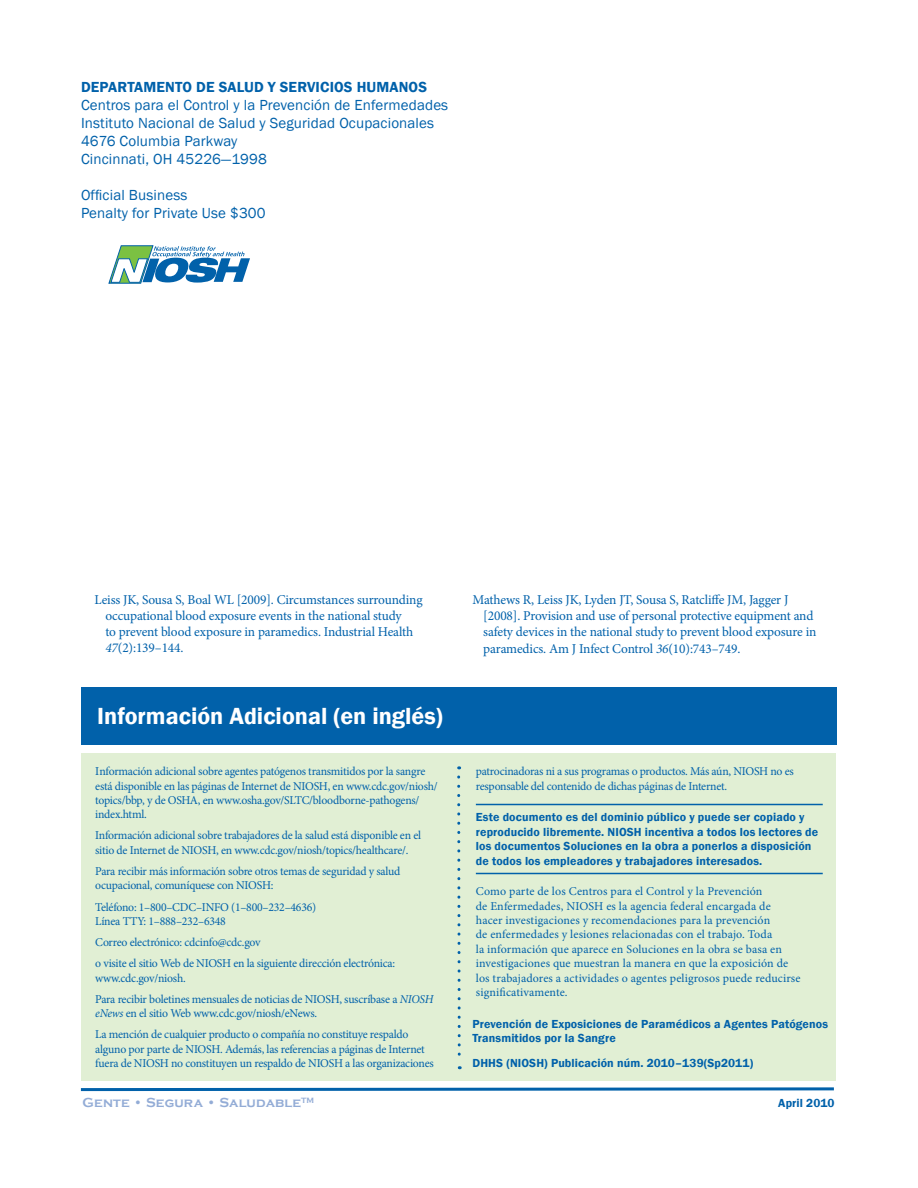
<style>
.page{position:relative;width:918px;height:1188px;background:#fff}
.page>*{position:absolute;margin:0;border:0;box-sizing:border-box;transform-origin:0 0}
.Heading_2__Info_Box{font:600 24px "Franklin Gothic";color:#fff}
.Address__self-mailer{font:15px/18px "Franklin Gothic";letter-spacing:.01em;color:#0161aa}
.Address__self-mailer-2{font:600 15px "Franklin Gothic";letter-spacing:.01em;color:#0161aa}
.References{font:13.5px/16.2px "Minion Pro";letter-spacing:-.01em;color:#0161aa}
.Tagline{font:700 13.5px "Copperplate Gothic";letter-spacing:.01em;color:#93acd6}
.Info_Box_text_1{font:12px/14.4px "Minion Pro";letter-spacing:-.02em;color:#0161aa}
.Info_Box_text_1-2{font:12px/14.4px "Minion Pro";letter-spacing:.01em;color:#0161aa}
.Info_Box_Domain_text{font:600 12px/14.4px "Franklin Gothic";letter-spacing:.01em;color:#0161aa}
.Title___info_box{font:600 12px/14.4px "Franklin Gothic";letter-spacing:.01em;color:#0161aa}
.Publication_number{font:600 12px "Franklin Gothic";letter-spacing:.01em;color:#0161aa}
.s1{font-style:italic}
</style>
<div class="page">
<svg style="left:80px;top:1087px;width:754px;height:5px"></svg>
<svg style="left:109px;top:245px;width:141px;height:38px"></svg>
<div style="left:82px;top:753px;width:754px;height:328px;background:#e1efd4"></div>
<hr style="left:476px;top:804px;width:347px;height:1px;background:#0161aa">
<hr style="left:476px;top:873px;width:347px;height:1px;background:#0161aa">
<div style="left:81px;top:687px;width:756px;height:57px;background:#0161aa"></div>
<svg style="left:457px;top:766px;width:5px;height:303px"></svg>
<p class="Address__self-mailer-2" style="left:81px;top:77px;width:348px">DEPARTAMENTO DE SALUD Y SERVICIOS HUMANOS</p>
<p class="Address__self-mailer" style="left:81px;top:96px;width:369px">Centros para el Control y la Prevención de Enfermedades</p>
<p class="Address__self-mailer" style="left:81px;top:114px;width:355px">Instituto Nacional de Salud y Seguridad Ocupacionales</p>
<p class="Address__self-mailer" style="left:81px;top:132px;width:158px">4676 Columbia Parkway</p>
<p class="Address__self-mailer" style="left:81px;top:150px;width:187px">Cincinnati, OH 45226—1998</p>
<p class="Address__self-mailer" style="left:81px;top:187px;width:186px">Official Business<br>Penalty for Private Use $300</p>
<p class="References" style="left:105px;top:591px;width:319px;text-indent:-11px">Leiss JK, Sousa S, Boal WL [2009]. Circumstances surrounding occupational blood exposure events in the national study<br>to prevent blood exposure in paramedics. Industrial Health <span class="s1">47</span>(2):139–144.</p>
<p class="References" style="left:483px;top:591px;width:335px;text-indent:-11px">Mathews R, Leiss JK, Lyden JT, Sousa S, Ratcliffe JM, Jagger J [2008]. Provision and use of personal protective equipment and safety devices in the national study to prevent blood exposure in paramedics. Am J Infect Control <span class="s1">36</span>(10):743–749.</p>
<h2 class="Heading_2__Info_Box" style="left:97px;top:701px;width:347px">Información Adicional (en inglés)</h2>
<p class="Info_Box_text_1" style="left:95px;top:764px;width:344px">Información adicional sobre agentes patógenos transmitidos por la sangre está disponible en las páginas de Internet de NIOSH, en www.cdc.gov/niosh/ topics/bbp, y de OSHA, en www.osha.gov/SLTC/bloodborne-pathogens/ index.html.</p>
<p class="Info_Box_text_1" style="left:95px;top:828px;width:327px">Información adicional sobre trabajadores de la salud está disponible en el sitio de Internet de NIOSH, en www.cdc.gov/niosh/topics/healthcare/.</p>
<p class="Info_Box_text_1" style="left:95px;top:864px;width:307px">Para recibir más información sobre otros temas de seguridad y salud ocupacional, comuníquese con NIOSH:</p>
<p class="Info_Box_text_1" style="left:95px;top:900px;width:223px">Teléfono: 1–800–CDC–INFO (1–800–232–4636)<br>Línea TTY: 1–888–232–6348</p>
<p class="Info_Box_text_1" style="left:95px;top:935px;width:167px">Correo electrónico: cdcinfo@cdc.gov</p>
<p class="Info_Box_text_1" style="left:95px;top:956px;width:302px">o visite el sitio Web de NIOSH en la siguiente dirección electrónica: www.cdc.gov/niosh.</p>
<p class="Info_Box_text_1" style="left:95px;top:992px;width:340px">Para recibir boletines mensuales de noticias de NIOSH, suscríbase a <span class="s1">NIOSH eNews</span> en el sitio Web www.cdc.gov/niosh/eNews.</p>
<p class="Info_Box_text_1" style="left:95px;top:1027px;width:340px">La mención de cualquier producto o compañía no constituye respaldo alguno por parte de NIOSH. Además, las referencias a páginas de Internet fuera de NIOSH no constituyen un respaldo de NIOSH a las organizaciones</p>
<p class="Info_Box_text_1" style="left:476px;top:764px;width:320px">patrocinadoras ni a sus programas o productos. Más aún, NIOSH no es responsable del contenido de dichas páginas de Internet.</p>
<p class="Info_Box_Domain_text" style="left:476px;top:810px;width:344px">Este documento es del dominio público y puede ser copiado y reproducido libremente. NIOSH incentiva a todos los lectores de los documentos Soluciones en la obra a ponerlos a disposición de todos los empleadores y trabajadores interesados.</p>
<p class="Info_Box_text_1-2" style="left:476px;top:884px;width:326px">Como parte de los Centros para el Control y la Prevención<br>de Enfermedades, NIOSH es la agencia federal encargada de<br>hacer investigaciones y recomendaciones para la prevención<br>de enfermedades y lesiones relacionadas con el trabajo. Toda<br>la información que aparece en Soluciones en la obra se basa en investigaciones que muestran la manera en que la exposición de los trabajadores a actividades o agentes peligrosos puede reducirse significativamente.</p>
<p class="Title___info_box" style="left:472px;top:1016px;width:357px">Prevención de Exposiciones de Paramédicos a Agentes Patógenos<br>Transmitidos por la Sangre</p>
<p class="Publication_number" style="left:472px;top:1056px;width:282px">DHHS (NIOSH) Publicación núm. 2010–139(Sp2011)</p>
<p class="Tagline" style="left:82px;top:1095px;width:233px">Gente • Segura • Saludable<sup>TM</sup></p>
<p class="Title___info_box" style="left:778px;top:1096px;width:58px">April 2010</p>
</div>
